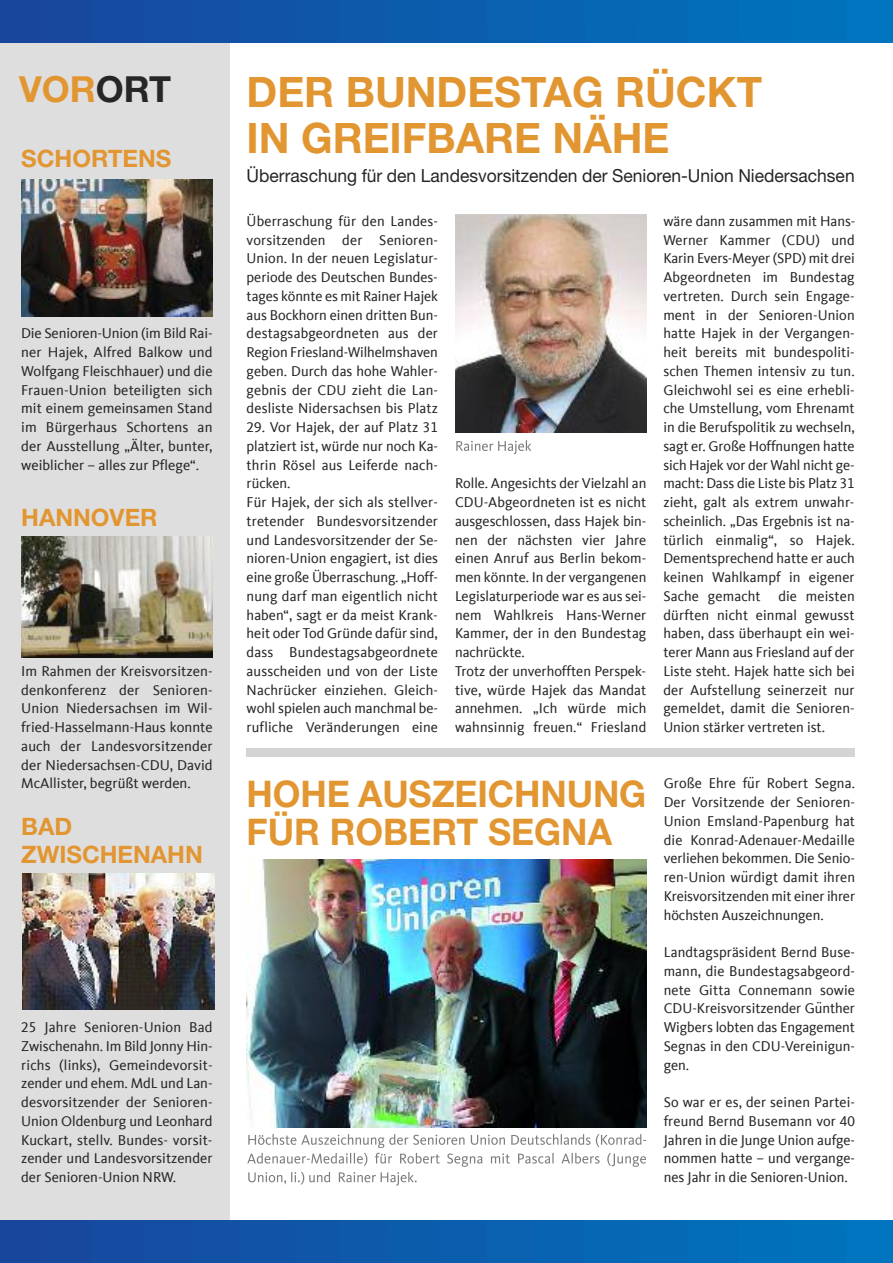
<style>
.page{position:relative;width:893px;height:1263px;background:#fff}
.page>*{position:absolute;margin:0;border:0;box-sizing:border-box;transform-origin:0 0}
.t1{font:700 42px/46.5px "Helvetica Neue";color:#e29632}
.t2{font:700 36.75px/37.5px "Helvetica Neue";letter-spacing:-.005em;color:#e29632}
.t3{font:700 36px "Helvetica Neue";color:#e29632}
.t4{font:700 24px/27.8px "Helvetica Neue";color:#e29632}
.t5{font:18px "Helvetica Neue";color:#272627}
.t6{font:14.7px/18.8px "CDU Kievit Tab";letter-spacing:.005em;color:#272627;text-align:justify}
.s1{color:#272627}
.s2{font-family:"DejaVu Serif Condensed"}
</style>
<div class="page">
<div style="left:0;top:38px;width:230px;height:1204px;background:#dfdedf"></div>
<img style="left:21px;top:180px;width:192px;height:136px">
<img style="left:21px;top:537px;width:192px;height:120px">
<div style="left:0;top:1220px;width:893px;height:43px;background:linear-gradient(to right,#19459c,#0076bf)"></div>
<div style="left:0;top:0;width:893px;height:43px;background:linear-gradient(to right,#19459c,#0076bf)"></div>
<img style="left:455px;top:214px;width:191px;height:218px">
<svg style="left:456px;top:441px;width:37px;height:10px"></svg>
<img style="left:247px;top:859px;width:400px;height:268px">
<svg style="left:248px;top:1134px;width:37px;height:11px"></svg>
<svg style="left:247px;top:1153px;width:38px;height:10px"></svg>
<svg style="left:248px;top:1172px;width:56px;height:12px"></svg>
<div style="left:247px;top:748px;width:608px;height:9px;background:#d4d4d4"></div>
<img style="left:23px;top:873px;width:191px;height:136px">
<h3 class="t3" style="left:19px;top:77px;width:153px">VOR<span class="s1">ORT</span></h3>
<h3 class="t4" style="left:21px;top:147px;width:152px">SCHORTENS</h3>
<p class="t6" style="left:21px;top:324px;width:193px">Die Senioren-Union (im Bild Rai&shy;ner Hajek, Alfred Balkow und Wolfgang Fleischhauer) und die Frauen-Union beteiligten sich mit einem gemeinsamen Stand im Bürgerhaus Schortens an der Ausstellung „Älter, bunter, weiblicher – alles zur Pflege“.</p>
<h3 class="t4" style="left:21px;top:506px;width:138px">HANNOVER</h3>
<p class="t6" style="left:21px;top:662px;width:193px">Im Rahmen der Kreisvorsitzen&shy;denkonferenz der Senioren-Union Niedersachsen im Wil&shy;fried-Hasselmann-Haus konnte auch der Landesvorsitzender der Niedersachsen-CDU, David McAllister, begrüßt werden.</p>
<h3 class="t4" style="left:21px;top:815px;width:183px">BAD<br>ZWISCHENAHN</h3>
<p class="t6" style="left:21px;top:1018px;width:193px">25 Jahre Senioren-Union Bad Zwischenahn. Im Bild Jonny Hin&shy;richs (links), Gemeindevorsit&shy;zender und ehem. MdL und Lan&shy;desvorsitzender der Senioren-Union Oldenburg und Leonhard Kuckart, stellv. Bundes- vorsit&shy;zender und Landesvorsitzender der Senioren-Union NRW.</p>
<h1 class="t1" style="left:247px;top:72px;width:517px">DER BUNDESTAG RÜCKT<br>IN GREIFBARE NÄHE</h1>
<p class="t5" style="left:247px;top:169px;width:610px">Überraschung für den Landesvorsitzenden der Senioren-Union Niedersachsen</p>
<p class="t6" style="left:247px;top:212px;width:193px">Überraschung für den Landes&shy;vorsitzenden der Senioren-Union. In der neuen Legislatur&shy;periode des Deutschen Bundes&shy;tages könnte es mit Rainer Hajek aus Bockhorn einen dritten Bun&shy;destagsabgeordneten aus der Region Friesland-Wilhelmshaven geben. Durch das hohe Wahler&shy;gebnis der CDU zieht die Lan&shy;desliste Nidersachsen bis Platz</p>
<p class="t6" style="left:247px;top:418px;width:193px;text-align:left">29. Vor Hajek, der auf Platz 31 platziert ist, würde nur noch Ka&shy;thrin Rösel aus Leiferde nach&shy;rücken.<br>Für Hajek, der sich als stellver&shy;tretender Bundesvorsitzender und Landesvorsitzender der Se&shy;nioren-Union engagiert, ist dies eine große Überraschung. „Hoff&shy;nung darf man eigentlich nicht haben“, sagt er da meist Krank&shy;heit oder Tod Gründe dafür sind, dass Bundestagsabgeordnete ausscheiden und von der Liste<br>Nachrücker einziehen. Gleich&shy;wohl spielen auch manchmal be&shy;rufliche Veränderungen eine</p>
<p class="t6" style="left:663px;top:212px;width:193px">wäre dann zusammen mit Hans-Werner Kammer (CDU) und Karin Evers-Meyer (SPD) mit drei Abgeordneten im Bundestag vertreten. Durch sein Engage&shy;ment in der Senioren-Union hatte Hajek in der Vergangen&shy;heit bereits mit bundespoliti&shy;schen Themen intensiv zu tun.<br>Gleichwohl sei es eine erhebli&shy;che Umstellung, vom Ehrenamt in die Berufspolitik zu wechseln, sagt er. Große Hoffnungen hatte sich Hajek vor der Wahl nicht ge&shy;macht: Dass die Liste bis Platz 31 zieht, galt als extrem unwahr&shy;scheinlich. „Das Ergebnis ist na&shy;türlich einmalig“, so Hajek.<br>Dementsprechend hatte er auch keinen Wahlkampf in eigener Sache gemacht die meisten dürften nicht einmal gewusst haben, dass überhaupt ein wei&shy;terer Mann aus Friesland auf der Liste steht. Hajek hatte sich bei der Aufstellung seinerzeit nur gemeldet, damit die Senioren-Union stärker vertreten ist.</p>
<p class="t6" style="left:455px;top:474px;width:193px;text-align:left">Rolle. Angesichts der Vielzahl an<br>CDU-Abgeordneten ist es nicht ausgeschlossen, dass Hajek bin&shy;nen der nächsten vier Jahre einen Anruf aus Berlin bekom&shy;men könnte. In der vergangenen<br>Legislaturperiode war es aus sei&shy;nem Wahlkreis Hans-Werner<br>Kammer, der in den Bundestag nachrückte.<br>Trotz der unverhofften Perspek&shy;tive, würde Hajek das Mandat annehmen. „Ich würde mich wahnsinnig freuen.“ Friesland</p>
<h2 class="t2" style="left:247px;top:779px;width:401px">HOHE AUSZEICHNUNG<br>FÜR ROBERT SEGNA</h2>
<p class="t6" style="left:664px;top:774px;width:193px">Große Ehre fu<span class="s2">̈</span>r Robert Segna.<br>Der Vorsitzende der Senioren-Union Emsland-Papenburg hat die Konrad-Adenauer-Medaille verliehen bekommen. Die Senio&shy;ren-Union wu<span class="s2">̈</span>rdigt damit ihren Kreisvorsitzenden mit einer ihrer höchsten Auszeichnungen.</p>
<p class="t6" style="left:664px;top:943px;width:193px">Landtagspräsident Bernd Buse&shy;mann, die Bundestagsabgeord&shy;nete Gitta Connemann sowie CDU-Kreisvorsitzender Gu<span class="s2">̈</span>nther Wigbers lobten das Engagement Segnas in den CDU-Vereinigun&shy;gen.</p>
<p class="t6" style="left:664px;top:1093px;width:193px">So war er es, der seinen Partei&shy;freund Bernd Busemann vor 40<br>Jahren in die Junge Union aufge&shy;nommen hatte – und vergange&shy;nes Jahr in die Senioren-Union.</p>
</div>
